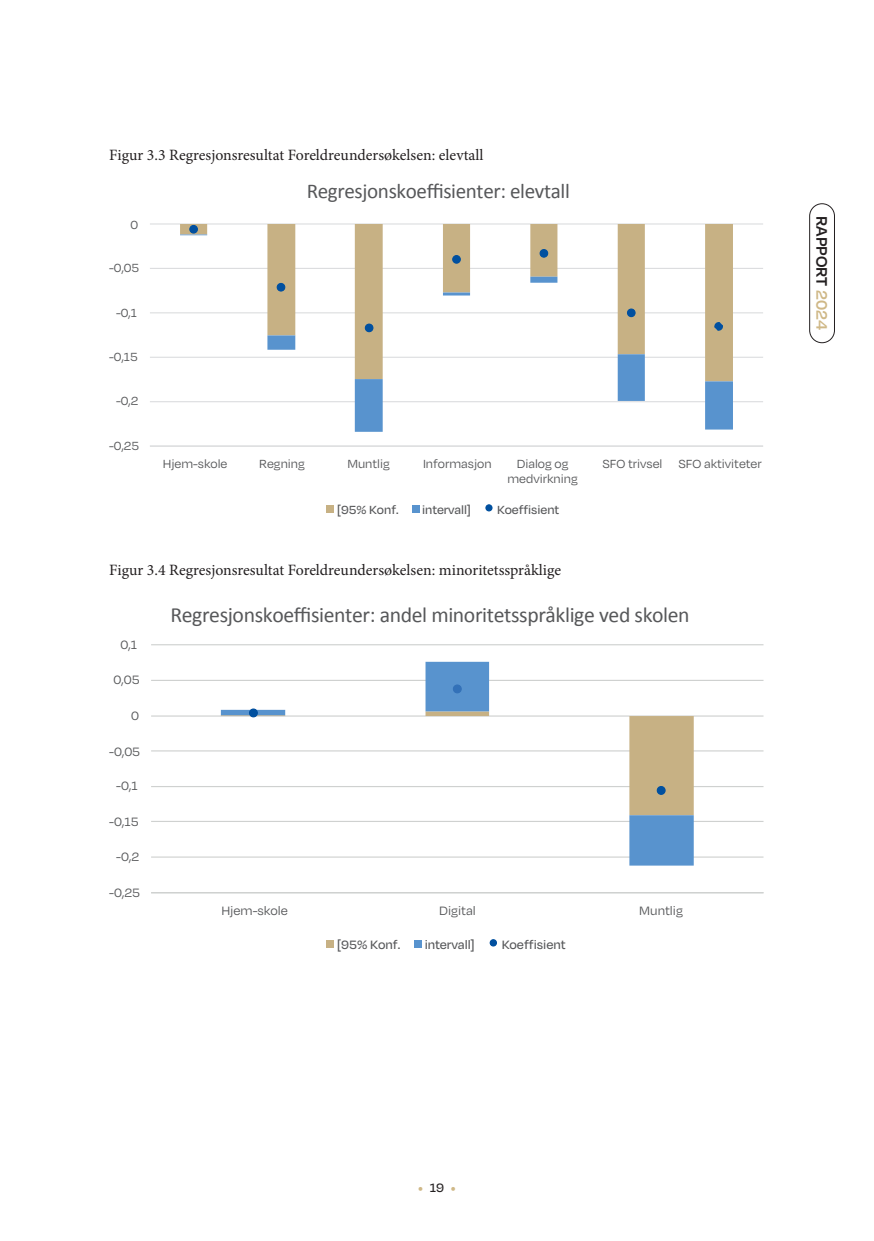
<style>
.page{position:relative;width:874px;height:1241px;background:#fff}
.page>*{position:absolute;margin:0;border:0;box-sizing:border-box;transform-origin:0 0}
.t1{font:21.7px "Calibri";letter-spacing:-.015em;color:#57585a}
.t2{font:21px "Calibri";letter-spacing:-.015em;color:#57585a}
.t3{font:600 17.5px "Degular";color:#231f20}
.Figurtekst{font:15.75px "Minion Pro";color:#231f20}
.t4{font:14px "Degular";color:#57585a}
.t5{font:500 14px "Degular";color:#57585a}
.t6{font:700 14px "Minion Pro";color:#cfb887}
.t7{font:13.47px/15px "Degular";color:#57585a;text-align:center}
.t8{font:500 13.47px "Degular";color:#57585a}
.s1{color:#cfb887}
.s2{font-family:"Degular";font-weight:500;color:#231f20}
</style>
<div class="page">
<div style="left:809px;top:203px;width:25px;height:140px;border:1px solid #231f20;border-radius:12px"></div>
<hr style="left:150px;top:401px;width:612px;height:1px;background:#dcdddf">
<hr style="left:150px;top:356px;width:612px;height:2px;background:#dcdddf">
<hr style="left:150px;top:312px;width:612px;height:1px;background:#dcdddf">
<hr style="left:150px;top:268px;width:612px;height:1px;background:#dcdddf">
<hr style="left:150px;top:223px;width:612px;height:1px;background:#dcdddf">
<svg style="left:180px;top:224px;width:552px;height:10px"></svg>
<svg style="left:180px;top:234px;width:552px;height:198px"></svg>
<hr style="left:150px;top:445px;width:612px;height:1px;background:#dcdddf">
<div style="left:190px;top:225px;width:7px;height:8px;background:#01509f;border-radius:50%"></div>
<div style="left:189px;top:225px;width:9px;height:8px;border:1px solid #01509f;border-radius:50%"></div>
<div style="left:277px;top:283px;width:7px;height:8px;background:#01509f;border-radius:50%"></div>
<div style="left:276px;top:283px;width:9px;height:8px;border:1px solid #01509f;border-radius:50%"></div>
<div style="left:365px;top:324px;width:8px;height:7px;background:#01509f;border-radius:50%"></div>
<div style="left:364px;top:323px;width:9px;height:9px;border:1px solid #01509f;border-radius:50%"></div>
<div style="left:452px;top:255px;width:8px;height:8px;background:#01509f;border-radius:50%"></div>
<div style="left:452px;top:255px;width:8px;height:9px;border:1px solid #01509f;border-radius:50%"></div>
<div style="left:540px;top:249px;width:7px;height:8px;background:#01509f;border-radius:50%"></div>
<div style="left:539px;top:249px;width:9px;height:9px;border:1px solid #01509f;border-radius:50%"></div>
<div style="left:627px;top:309px;width:7px;height:7px;background:#01509f;border-radius:50%"></div>
<div style="left:626px;top:308px;width:9px;height:9px;border:1px solid #01509f;border-radius:50%"></div>
<svg style="left:713px;top:322px;width:10px;height:9px"></svg>
<div style="left:326px;top:505px;width:7px;height:7px;background:#c7b184"></div>
<div style="left:412px;top:505px;width:7px;height:7px;background:#5893ce"></div>
<svg style="left:485px;top:506px;width:6px;height:5px"></svg>
<div style="left:485px;top:504px;width:7px;height:7px;border:1px solid #01509f;border-radius:50%"></div>
<hr style="left:151px;top:856px;width:612px;height:1px;background:#cfd1d0">
<hr style="left:151px;top:820px;width:612px;height:1px;background:#cfd1d0">
<hr style="left:151px;top:785px;width:612px;height:2px;background:#cfd1d0">
<hr style="left:151px;top:750px;width:612px;height:1px;background:#cfd1d0">
<hr style="left:151px;top:715px;width:612px;height:1px;background:#cfd1d0">
<hr style="left:151px;top:679px;width:612px;height:2px;background:#cfd1d0">
<hr style="left:151px;top:644px;width:612px;height:1px;background:#cfd1d0">
<svg style="left:221px;top:661px;width:472px;height:204px"></svg>
<hr style="left:151px;top:892px;width:612px;height:1px;background:#cfd1d0">
<div style="left:249px;top:709px;width:8px;height:7px;background:#01509f;border-radius:50%"></div>
<div style="left:249px;top:708px;width:9px;height:9px;border:1px solid #01509f;border-radius:50%"></div>
<div style="left:453px;top:685px;width:8px;height:7px;background:#3371b8;border-radius:50%"></div>
<div style="left:452px;top:684px;width:9px;height:9px;border:1px solid #3371b8;border-radius:50%"></div>
<div style="left:657px;top:786px;width:7px;height:8px;background:#01509f;border-radius:50%"></div>
<div style="left:656px;top:785px;width:9px;height:9px;border:1px solid #01509f;border-radius:50%"></div>
<div style="left:326px;top:939px;width:7px;height:8px;background:#c7b184"></div>
<div style="left:414px;top:939px;width:8px;height:8px;background:#5893ce"></div>
<svg style="left:491px;top:939px;width:5px;height:6px"></svg>
<div style="left:489px;top:939px;width:7px;height:7px;border:1px solid #01509f;border-radius:50%"></div>
<p class="Figurtekst" style="left:109px;top:145px;width:375px">Figur 3.3 Regresjonsresultat Foreldreundersøkelsen: elevtall</p>
<p class="t7" style="left:130px;top:216px;width:9px">0</p>
<p class="t7" style="left:109px;top:260px;width:32px">-0,05</p>
<p class="t7" style="left:116px;top:304px;width:22px">-0,1</p>
<p class="t7" style="left:109px;top:349px;width:30px">-0,15</p>
<p class="t7" style="left:116px;top:393px;width:24px">-0,2</p>
<p class="t7" style="left:109px;top:437px;width:32px">-0,25</p>
<h2 class="t2" style="left:306px;top:178px;width:264px">Regresjonskoeffisienter: elevtall</h2>
<p class="t7" style="left:163px;top:455px;width:66px">Hjem-skole</p>
<p class="t7" style="left:259px;top:455px;width:47px">Regning</p>
<p class="t7" style="left:347px;top:455px;width:44px">Muntlig</p>
<p class="t7" style="left:423px;top:455px;width:70px">Informasjon</p>
<p class="t7" style="left:507px;top:455px;width:72px">Dialog og medvirkning</p>
<p class="t7" style="left:602px;top:455px;width:161px">SFO trivsel SFO aktiviteter</p>
<p class="t8" style="left:337px;top:501px;width:63px">[95% Konf.</p>
<p class="t8" style="left:422px;top:501px;width:50px">intervall]</p>
<p class="t8" style="left:497px;top:501px;width:64px">Koeffisient</p>
<p class="Figurtekst" style="left:109px;top:559px;width:453px">Figur 3.4 Regresjonsresultat Foreldreundersøkelsen: minoritetsspråklige</p>
<p class="t4" style="left:120px;top:636px;width:18px">0,1</p>
<p class="t4" style="left:113px;top:671px;width:28px">0,05</p>
<p class="t4" style="left:131px;top:707px;width:9px">0</p>
<p class="t4" style="left:109px;top:742px;width:32px">-0,05</p>
<p class="t4" style="left:116px;top:777px;width:23px">-0,1</p>
<p class="t4" style="left:109px;top:813px;width:31px">-0,15</p>
<p class="t4" style="left:116px;top:848px;width:24px">-0,2</p>
<p class="t4" style="left:109px;top:883px;width:32px">-0,25</p>
<h1 class="t1" style="left:170px;top:601px;width:520px">Regresjonskoeffisienter: andel minoritetsspråklige ved skolen</h1>
<p class="t4" style="left:221px;top:902px;width:68px">Hjem-skole</p>
<p class="t4" style="left:439px;top:902px;width:38px">Digital</p>
<p class="t4" style="left:639px;top:902px;width:45px">Muntlig</p>
<p class="t5" style="left:337px;top:936px;width:65px">[95% Konf.</p>
<p class="t5" style="left:424px;top:936px;width:51px">intervall]</p>
<p class="t5" style="left:501px;top:936px;width:66px">Koeffisient</p>
<p class="t3" style="left:832px;top:216px;width:115px;rotate:90deg">RAPPORT <span class="s1">2024</span></p>
<p class="t6" style="left:417px;top:1176px;width:40px">• <span class="s2">19</span> •</p>
</div>
